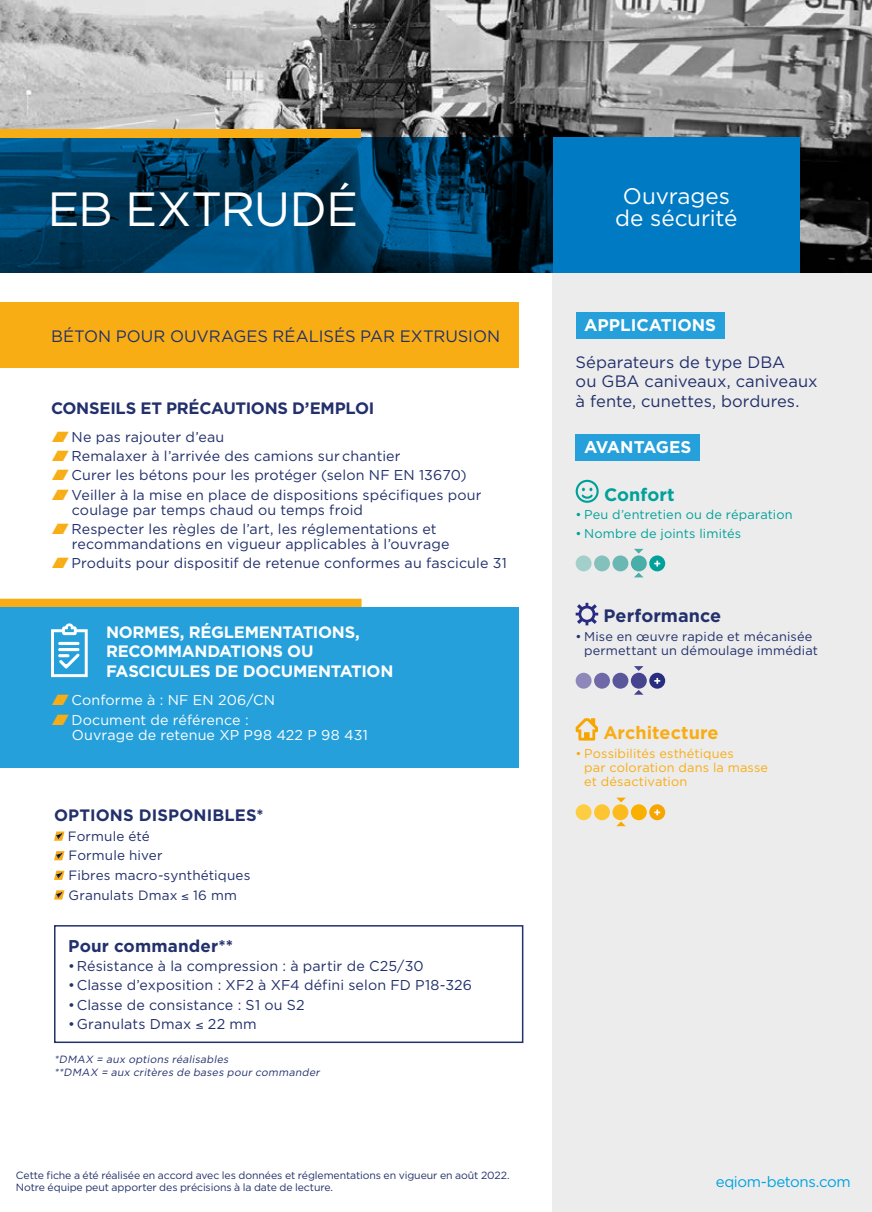
<style>
.page{position:relative;width:872px;height:1212px;background:#fff}
.page>*{position:absolute;margin:0;border:0;box-sizing:border-box;transform-origin:0 0}
.G{font:48px "Gotham";letter-spacing:-.025em;color:#fff}
.F{font:22.5px/22.5px "Gotham";letter-spacing:-.01em;color:#fff;text-align:center}
.P-Titre{font:700 18px "Gotham";color:#f8ad15}
.L-Titre{font:700 18px "Gotham";letter-spacing:.005em;color:#22306b}
.J-Titre{font:700 18px "Gotham";letter-spacing:.005em;color:#00a19a}
.V-Titre{font:700 17.1px "Gotham";letter-spacing:.01em;color:#22306b}
.I-Titre{font:700 16.95px "Gotham";color:#fff}
.I-Titre-2{font:700 16.95px "Gotham";letter-spacing:-.025em;color:#fff}
.I{font:16.5px/19.5px "Gotham";color:#22306b}
.Normes{font:700 16.5px/19.5px "Gotham";letter-spacing:-.02em;color:#fff}
.T-Titre{font:700 16.5px "Gotham";letter-spacing:-.01em;color:#22306b}
.T-Titre-2{font:700 16.5px "Gotham";letter-spacing:.01em;color:#22306b}
.t1{font:15px "Gotham";letter-spacing:-.025em;color:#00a2e2}
.t2{font:14.25px/15px "Gotham";letter-spacing:.01em;color:#22306b}
.t3{font:14.25px/15px "Gotham";letter-spacing:.01em;color:#fff}
.t4{font:13.5px "Gotham";letter-spacing:.01em;color:#22306b}
.t5{font:12.75px/14.2px "Gotham";letter-spacing:.01em;color:#f8ad15}
.t6{font:12.75px/14.2px "Gotham";letter-spacing:.015em;color:#22306b}
.t7{font:12.75px "Gotham";letter-spacing:.01em;color:#00a19a}
.t8{font:10.5px/12px "Gotham";letter-spacing:-.01em;color:#22306b}
.ASTE{font:italic 10.5px/13.5px "Gotham";color:#22306b}
.s1{color:#f8ad15}
</style>
<div class="page">
<div style="left:553px;top:272px;width:319px;height:940px;background:#ececec"></div>
<img style="left:0;top:0;width:872px;height:272px">
<svg style="left:0;top:137px;width:553px;height:135px;background:#013a5c"></svg>
<div style="left:0;top:129px;width:361px;height:8px;background:#f8ad15"></div>
<div style="left:575px;top:312px;width:149px;height:27px;background:#26a0db"></div>
<div style="left:575px;top:434px;width:125px;height:27px;background:#26a0db"></div>
<div style="left:575px;top:480px;width:23px;height:23px;border:2px solid #00a19a;border-radius:50%"></div>
<svg style="left:580px;top:488px;width:14px;height:12px"></svg>
<svg style="left:634px;top:573px;width:9px;height:4px"></svg>
<svg style="left:634px;top:549px;width:9px;height:5px"></svg>
<div style="left:575px;top:555px;width:16px;height:16px;background:#a3cfcb;border-radius:50%"></div>
<div style="left:594px;top:555px;width:16px;height:16px;background:#84c1bd;border-radius:50%"></div>
<div style="left:612px;top:555px;width:16px;height:16px;background:#6ab7b3;border-radius:50%"></div>
<div style="left:631px;top:555px;width:16px;height:16px;background:#4aaea8;border-radius:50%"></div>
<svg style="left:649px;top:555px;width:16px;height:16px"></svg>
<svg style="left:654px;top:561px;width:6px;height:5px"></svg>
<svg style="left:575px;top:603px;width:23px;height:22px"></svg>
<svg style="left:634px;top:690px;width:9px;height:5px"></svg>
<svg style="left:634px;top:666px;width:9px;height:5px"></svg>
<div style="left:575px;top:673px;width:16px;height:16px;background:#8e87ba;border-radius:50%"></div>
<div style="left:594px;top:673px;width:16px;height:16px;background:#6f6aa7;border-radius:50%"></div>
<div style="left:612px;top:673px;width:16px;height:16px;background:#5a569a;border-radius:50%"></div>
<div style="left:631px;top:673px;width:16px;height:16px;background:#46448f;border-radius:50%"></div>
<div style="left:649px;top:673px;width:16px;height:16px;background:#272e7f;border-radius:50%"></div>
<svg style="left:654px;top:678px;width:6px;height:6px"></svg>
<svg style="left:575px;top:718px;width:23px;height:22px"></svg>
<svg style="left:616px;top:821px;width:10px;height:5px"></svg>
<svg style="left:616px;top:798px;width:10px;height:4px"></svg>
<div style="left:575px;top:804px;width:16px;height:16px;background:#fece42;border-radius:50%"></div>
<div style="left:594px;top:804px;width:16px;height:16px;background:#fdc531;border-radius:50%"></div>
<div style="left:612px;top:804px;width:16px;height:16px;background:#fbbb1d;border-radius:50%"></div>
<div style="left:631px;top:804px;width:16px;height:16px;background:#f9b000;border-radius:50%"></div>
<svg style="left:649px;top:804px;width:16px;height:16px"></svg>
<svg style="left:654px;top:809px;width:6px;height:6px"></svg>
<div style="left:0;top:302px;width:519px;height:66px;background:#f8ad15"></div>
<div style="left:0;top:607px;width:519px;height:83px;background:#26a0db"></div>
<div style="left:0;top:599px;width:361px;height:8px;background:#f8ad15"></div>
<div style="left:0;top:686px;width:519px;height:82px;background:#26a0db"></div>
<svg style="left:51px;top:623px;width:37px;height:54px"></svg>
<hr style="left:58px;top:642px;width:21px;height:3px;background:#fff;border-radius:2px">
<svg style="left:54px;top:831px;width:10px;height:10px"></svg>
<svg style="left:54px;top:851px;width:10px;height:9px"></svg>
<svg style="left:54px;top:871px;width:10px;height:9px"></svg>
<svg style="left:54px;top:890px;width:10px;height:9px"></svg>
<div style="left:54px;top:925px;width:469px;height:118px;border:2px solid #22306b"></div>
<div style="left:553px;top:137px;width:246px;height:135px;background:#007ac2"></div>
<p class="G" style="left:48px;top:183px;width:312px">EB EXTRUDÉ</p>
<p class="F" style="left:615px;top:184px;width:123px">Ouvrages de sécurité</p>
<p class="I" style="left:51px;top:326px;width:450px">BÉTON POUR OUVRAGES RÉALISÉS PAR EXTRUSION</p>
<p class="T-Titre" style="left:51px;top:399px;width:325px">CONSEILS ET PRÉCAUTIONS D’EMPLOI</p>
<p class="t2" style="left:57px;top:429px;width:169px"><span class="s1">❑</span>Ne pas rajouter d’eau</p>
<p class="t2" style="left:57px;top:448px;width:345px"><span class="s1">❑</span>Remalaxer à l’arrivée des camions sur chantier</p>
<p class="t2" style="left:57px;top:467px;width:411px"><span class="s1">❑</span>Curer les bétons pour les protéger (selon NF EN 13670)</p>
<p class="t2" style="left:72px;top:487px;width:411px;text-indent:-15px"><span class="s1">❑</span>Veiller à la mise en place de dispositions spécifiques pour coulage par temps chaud ou temps froid</p>
<p class="t2" style="left:72px;top:521px;width:379px;text-indent:-15px"><span class="s1">❑</span>Respecter les règles de l’art, les réglementations et recommandations en vigueur applicables à l’ouvrage</p>
<p class="t2" style="left:57px;top:555px;width:452px"><span class="s1">❑</span>Produits pour dispositif de retenue conformes au fascicule 31</p>
<p class="Normes" style="left:106px;top:621px;width:289px">NORMES, RÉGLEMENTATIONS,<br>RECOMMANDATIONS OU<br>FASCICULES DE DOCUMENTATION</p>
<p class="t3" style="left:57px;top:692px;width:220px"><span class="s1">❑</span>Conforme à : NF EN 206/CN</p>
<p class="t3" style="left:72px;top:712px;width:298px;text-indent:-15px"><span class="s1">❑</span>Document de référence :<br>Ouvrage de retenue XP P98 422 P 98 431</p>
<p class="T-Titre-2" style="left:54px;top:806px;width:211px">OPTIONS DISPONIBLES*</p>
<p class="t4" style="left:68px;top:828px;width:83px">Formule été</p>
<p class="t4" style="left:69px;top:848px;width:95px">Formule hiver</p>
<p class="t4" style="left:69px;top:868px;width:183px">Fibres macro-synthétiques</p>
<p class="t4" style="left:69px;top:887px;width:170px">Granulats Dmax ≤ 16 mm</p>
<p class="V-Titre" style="left:68px;top:936px;width:166px">Pour commander**</p>
<p class="t2" style="left:68px;top:958px;width:357px">•Résistance à la compression : à partir de C25/30</p>
<p class="t2" style="left:68px;top:977px;width:405px">•Classe d’exposition : XF2 à XF4 défini selon FD P18-326</p>
<p class="t2" style="left:68px;top:997px;width:238px">•Classe de consistance : S1 ou S2</p>
<p class="t2" style="left:68px;top:1016px;width:190px">•Granulats Dmax ≤ 22 mm</p>
<p class="ASTE" style="left:54px;top:1052px;width:269px">*DMAX = aux options réalisables<br>**DMAX = aux critères de bases pour commander</p>
<p class="t8" style="left:16px;top:1169px;width:495px">Cette fiche a été réalisée en accord avec les données et réglementations en vigueur en août 2022.<br>Notre équipe peut apporter des précisions à la date de lecture.</p>
<p class="I-Titre" style="left:584px;top:316px;width:133px">APPLICATIONS</p>
<p class="I" style="left:575px;top:352px;width:243px">Séparateurs de type DBA<br>ou GBA caniveaux, caniveaux à fente, cunettes, bordures.</p>
<p class="I-Titre-2" style="left:584px;top:437px;width:109px">AVANTAGES</p>
<p class="J-Titre" style="left:604px;top:484px;width:72px">Confort</p>
<p class="t7" style="left:575px;top:507px;width:219px">• Peu d’entretien ou de réparation</p>
<p class="t7" style="left:575px;top:526px;width:167px">• Nombre de joints limités</p>
<p class="L-Titre" style="left:603px;top:605px;width:119px">Performance</p>
<p class="t6" style="left:584px;top:629px;width:235px;text-indent:-9px">• Mise en œuvre rapide et mécanisée permettant un démoulage immédiat</p>
<p class="P-Titre" style="left:603px;top:723px;width:117px">Architecture</p>
<p class="t5" style="left:584px;top:746px;width:185px;text-indent:-9px">• Possibilités esthétiques<br>par coloration dans la masse et désactivation</p>
<p class="t1" style="left:715px;top:1173px;width:136px">eqiom-betons.com</p>
</div>
